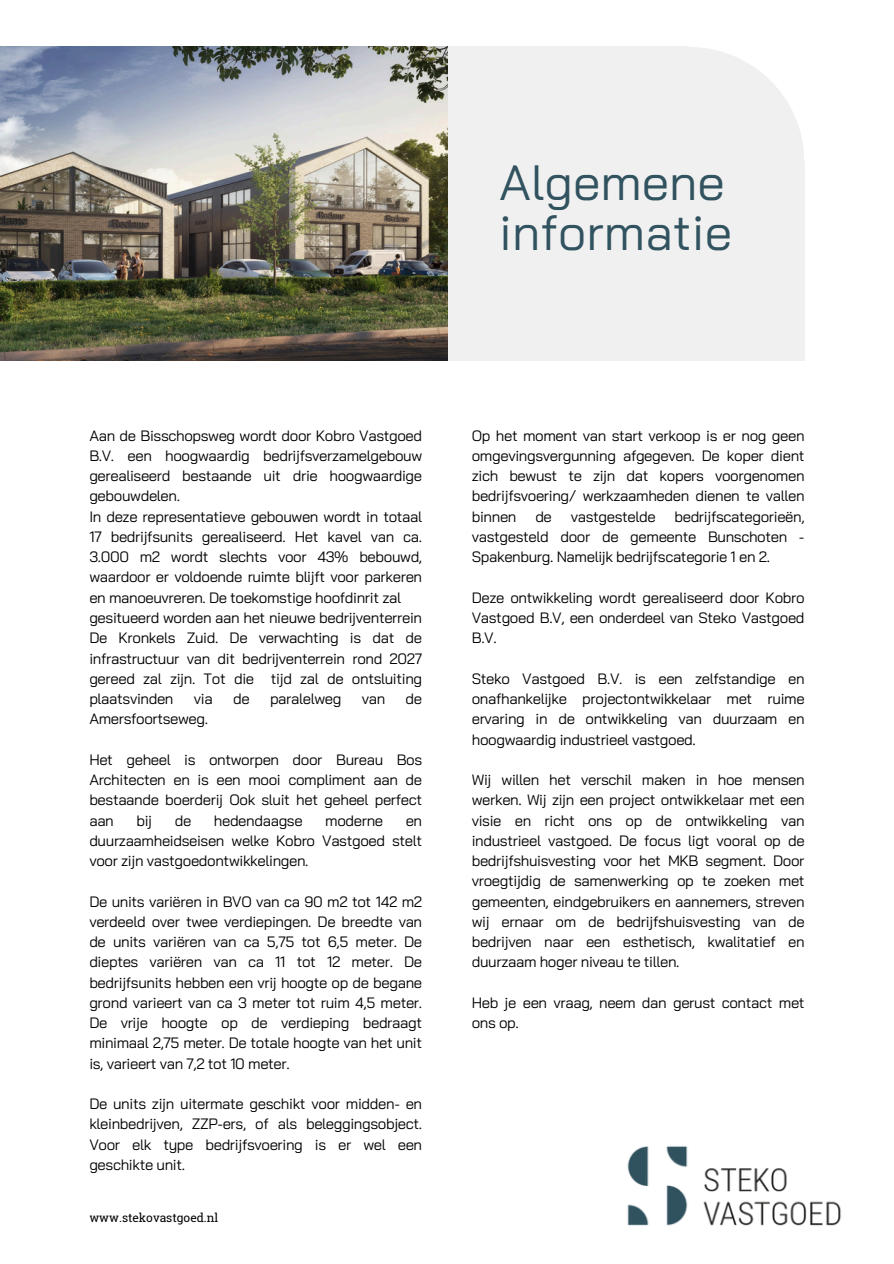
<style>
.page{position:relative;width:894px;height:1264px;background:#fff}
.page>*{position:absolute;margin:0;border:0;box-sizing:border-box;transform-origin:0 0}
.t1{font:49.5px/49.5px "Bai Jamjuree";color:#31525f}
.t2{font:15px/20.2px "Bai Jamjuree";letter-spacing:-.025em;color:#000;text-align:justify}
.t3{font:12px "Roboto Slab";color:#000}
</style>
<div class="page">
<img style="left:627px;top:1146px;width:214px;height:80px">
<div style="left:0;top:161px;width:804px;height:200px;background:#f0f0f0"></div>
<div style="left:573px;top:47px;width:230px;height:229px;background:#f0f0f0;border-radius:50%"></div>
<div style="left:0;top:47px;width:688px;height:314px;background:#f0f0f0"></div>
<img style="left:0;top:47px;width:447px;height:314px">
<p class="t1" style="left:499px;top:157px;width:234px">Algemene informatie</p>
<p class="t2" style="left:89px;top:425px;width:334px;text-align:left">Aan de Bisschopsweg wordt door Kobro Vastgoed B.V. een hoogwaardig bedrijfsverzamelgebouw gerealiseerd bestaande uit drie hoogwaardige gebouwdelen.<br>In deze representatieve gebouwen wordt in totaal 17 bedrijfsunits gerealiseerd. Het kavel van ca.<br>3.000 m2 wordt slechts voor 43% bebouwd, waardoor er voldoende ruimte blijft voor parkeren en manoeuvreren. De toekomstige hoofdinrit zal gesitueerd worden aan het nieuwe bedrijventerrein De Kronkels Zuid. De verwachting is dat de infrastructuur van dit bedrijventerrein rond 2027 gereed zal zijn. Tot die tijd zal de ontsluiting plaatsvinden</p>
<p class="t2" style="left:194px;top:688px;width:20px">via</p>
<p class="t2" style="left:233px;top:688px;width:18px">de</p>
<p class="t2" style="left:270px;top:688px;width:73px">paralelweg</p>
<p class="t2" style="left:361px;top:688px;width:25px">van</p>
<p class="t2" style="left:405px;top:688px;width:18px">de</p>
<p class="t2" style="left:89px;top:708px;width:120px">Amersfoortseweg.</p>
<p class="t2" style="left:89px;top:749px;width:334px">Het geheel is ontworpen door Bureau Bos Architecten en is een mooi compliment aan de bestaande boerderij Ook sluit het geheel perfect aan</p>
<p class="t2" style="left:136px;top:809px;width:17px">bij</p>
<p class="t2" style="left:175px;top:809px;width:18px">de</p>
<p class="t2" style="left:214px;top:809px;width:90px">hedendaagse</p>
<p class="t2" style="left:325px;top:809px;width:59px">moderne</p>
<p class="t2" style="left:89px;top:809px;width:334px;text-indent:316px">en duurzaamheidseisen welke Kobro Vastgoed stelt voor zijn vastgoedontwikkelingen.</p>
<p class="t2" style="left:89px;top:890px;width:334px">De units variëren in BVO van ca 90 m2 tot 142 m2 verdeeld over twee verdiepingen. De breedte van de units variëren van ca 5,75 tot 6,5 meter. De dieptes variëren van ca 11 tot 12 meter. De bedrijfsunits hebben een vrij hoogte op de begane grond varieert van ca 3 meter tot ruim 4,5 meter.<br>De vrije hoogte op de verdieping bedraagt minimaal 2,75 meter. De totale hoogte van het unit is, varieert van 7,2 tot 10 meter.</p>
<p class="t2" style="left:89px;top:1093px;width:334px">De units zijn uitermate geschikt voor midden- en kleinbedrijven, ZZP-ers, of als beleggingsobject.<br>Voor elk type bedrijfsvoering is er wel een geschikte unit.</p>
<p class="t3" style="left:89px;top:1209px;width:130px">www.stekovastgoed.nl</p>
<p class="t2" style="left:471px;top:425px;width:334px">Op het moment van start verkoop is er nog geen omgevingsvergunning afgegeven. De koper dient zich bewust te zijn dat kopers voorgenomen bedrijfsvoering/ werkzaamheden dienen te vallen binnen</p>
<p class="t2" style="left:471px;top:506px;width:334px;text-indent:203px">bedrijfscategorieën, vastgesteld door de gemeente Bunschoten - Spakenburg. Namelijk bedrijfscategorie 1 en 2.</p>
<p class="t2" style="left:471px;top:587px;width:334px">Deze ontwikkeling wordt gerealiseerd door Kobro Vastgoed B.V, een onderdeel van Steko Vastgoed B.V.</p>
<p class="t2" style="left:471px;top:668px;width:334px">Steko Vastgoed B.V. is een zelfstandige en onafhankelijke projectontwikkelaar met ruime ervaring in de ontwikkeling van duurzaam en hoogwaardig industrieel vastgoed.</p>
<p class="t2" style="left:471px;top:769px;width:334px">Wij willen het verschil maken in hoe mensen werken. Wij zijn een project ontwikkelaar met een visie en richt ons op de ontwikkeling van industrieel vastgoed. De focus ligt vooral op de bedrijfshuisvesting voor het MKB segment. Door vroegtijdig de samenwerking op te zoeken met gemeenten, eindgebruikers en aannemers, streven wij ernaar om de bedrijfshuisvesting van de bedrijven naar een esthetisch, kwalitatief en duurzaam hoger niveau te tillen.</p>
<p class="t2" style="left:471px;top:992px;width:334px">Heb je een vraag, neem dan gerust contact met ons op.</p>
<p class="t2" style="left:535px;top:506px;width:18px">de</p>
<p class="t2" style="left:570px;top:506px;width:86px">vastgestelde</p>
</div>
